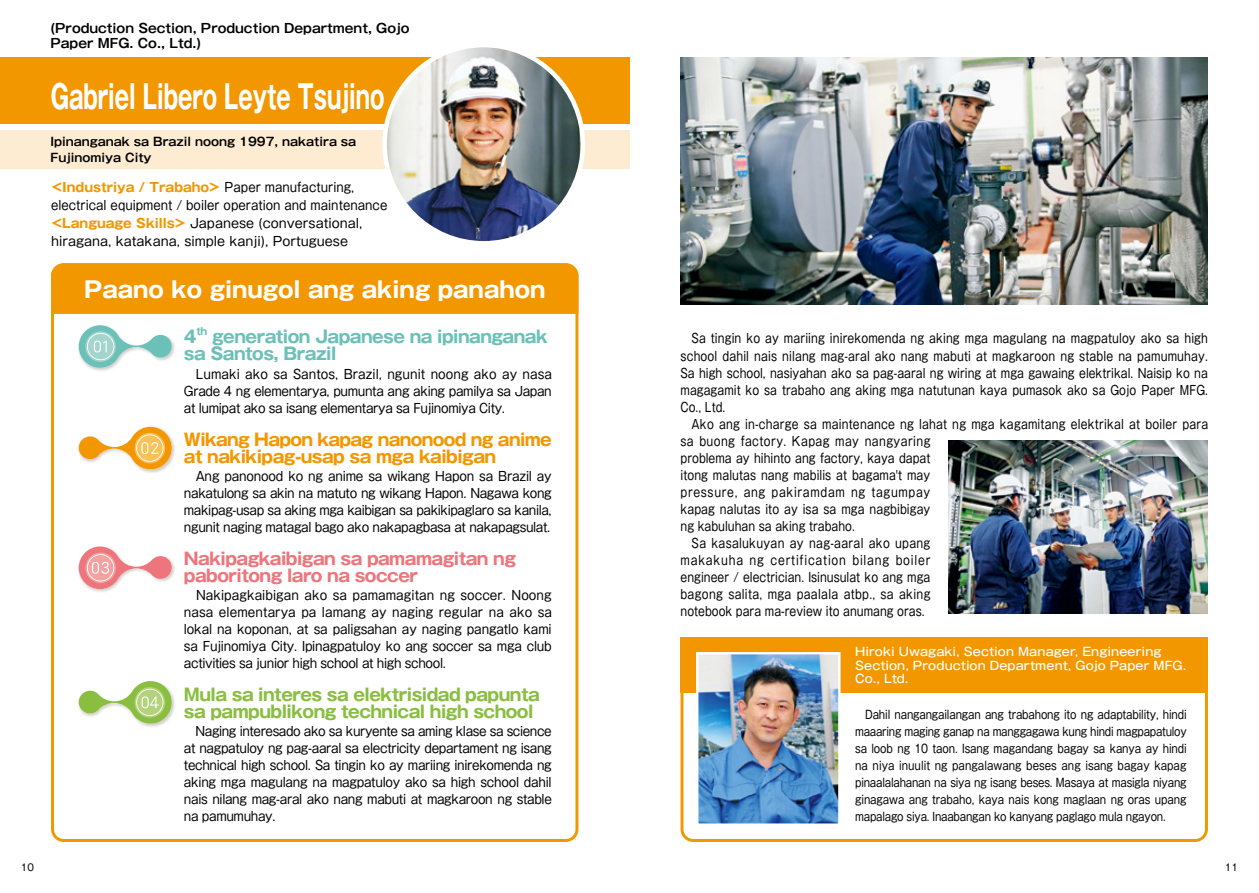
<style>
.page{position:relative;width:1259px;height:893px;background:#fff}
.page>*{position:absolute;margin:0;border:0;box-sizing:border-box;transform-origin:0 0}
.t1{font:700 32.7px "Gothic MB101 Pro";color:#fff;scale:.64 1}
.t2{font:700 22.5px "Gothic MB101 Pro";color:#fff}
.t3{font:700 16.95px/17px "Gothic MB101 Pro";letter-spacing:-.03em;color:#89be41}
.t4{font:700 16.95px/17px "Gothic MB101 Pro";letter-spacing:-.035em;color:#f39700}
.t5{font:700 16.95px/17px "Gothic MB101 Pro";letter-spacing:-.03em;color:#ed757c}
.t6{font:700 16.95px/17px "Gothic MB101 Pro";letter-spacing:-.03em;color:#6bc0b7}
.t7{font:12.75px/17px "Gothic MB101 Pro";color:#000;text-align:justify;scale:.94 1}
.t8{font:12.75px/17px "Gothic MB101 Pro";color:#000;scale:.85 1}
.t9{font:12.75px/18px "Gothic MB101 Pro";color:#000;scale:.92 1}
.t10{font:700 12.75px/15.9px "Gothic MB101 Pro De";color:#000}
.t11{font:11.7px/17px "Gothic MB101 Pro";letter-spacing:-.02em;color:#000;text-align:justify;scale:.87 1}
.t12{font:500 11.7px/13.8px "Gothic MB101 Pro";letter-spacing:.015em;color:#fff}
.t13{font:700 11.7px/15.9px "Gothic MB101 Pro De";color:#000}
.t14{font:700 9.9px "Gothic MB101 Pro";color:#6bc0b7}
.t15{font:9.6px "Gothic MB101 Pro";color:#000}
.s1{font-weight:700;color:#f39700}
</style>
<div class="page">
<img style="left:948px;top:440px;width:260px;height:174px">
<div style="left:51px;top:263px;width:527px;height:579px;border:3px solid #f39700;border-radius:11px"></div>
<div style="left:51px;top:263px;width:527px;height:51px;background:#f39700"></div>
<div style="left:0;top:131px;width:629px;height:38px;background:#feecd2"></div>
<div style="left:0;top:58px;width:629px;height:66px;background:#f39700"></div>
<img style="left:78px;top:341px;width:97px;height:30px">
<svg style="left:79px;top:325px;width:93px;height:43px"></svg>
<img style="left:78px;top:426px;width:97px;height:47px">
<svg style="left:79px;top:427px;width:93px;height:42px"></svg>
<img style="left:78px;top:562px;width:97px;height:30px">
<svg style="left:79px;top:546px;width:93px;height:43px"></svg>
<img style="left:78px;top:694px;width:97px;height:33px">
<svg style="left:79px;top:681px;width:93px;height:43px"></svg>
<img style="left:384px;top:45px;width:199px;height:198px;border-radius:99px">
<div style="left:382px;top:43px;width:203px;height:203px;border:5px solid #fff;border-radius:50%"></div>
<div style="left:680px;top:640px;width:528px;height:202px;border:3px solid #f39700;border-radius:11px"></div>
<div style="left:680px;top:637px;width:528px;height:55px;background:#f39700"></div>
<img style="left:699px;top:655px;width:138px;height:168px">
<div style="left:696px;top:652px;width:144px;height:174px;border:2px solid #fff"></div>
<img style="left:680px;top:58px;width:528px;height:246px">
<p class="t10" style="left:50px;top:18px;width:360px">(Production Section, Production Department, Gojo<br>Paper MFG. Co., Ltd.)</p>
<h1 class="t1" style="left:51px;top:69px;width:523px">Gabriel Libero Leyte Tsujino</h1>
<p class="t13" style="left:50px;top:133px;width:307px">Ipinanganak sa Brazil noong 1997, nakatira sa<br>Fujinomiya City</p>
<p class="t9" style="left:51px;top:176px;width:367px"><span class="s1">&lt;Industriya / Trabaho&gt;</span> Paper manufacturing, electrical equipment / boiler operation and maintenance <span class="s1">&lt;Language Skills&gt;</span> Japanese (conversational, hiragana, katakana, simple kanji), Portuguese</p>
<h2 class="t2" style="left:84px;top:270px;width:463px">Paano ko ginugol ang aking panahon</h2>
<h3 class="t6" style="left:184px;top:326px;width:14px">4</h3>
<p class="t14" style="left:196px;top:323px;width:12px">th</p>
<h3 class="t6" style="left:184px;top:326px;width:365px;text-indent:28px">generation Japanese na ipinanganak sa Santos, Brazil</h3>
<p class="t7" style="left:184px;top:364px;width:393px">　Lumaki ako sa Santos, Brazil, ngunit noong ako ay nasa Grade 4 ng elementarya, pumunta ang aking pamilya sa Japan at lumipat ako sa isang elementarya sa Fujinomiya City.</p>
<h3 class="t4" style="left:184px;top:428px;width:369px">Wikang Hapon kapag nanonood ng anime at nakikipag-usap sa mga kaibigan</h3>
<p class="t7" style="left:184px;top:466px;width:393px">　Ang panonood ko ng anime sa wikang Hapon sa Brazil ay nakatulong sa akin na matuto ng wikang Hapon. Nagawa kong makipag-usap sa aking mga kaibigan sa pakikipaglaro sa kanila, ngunit naging matagal bago ako nakapagbasa at nakapagsulat.</p>
<h3 class="t5" style="left:184px;top:548px;width:333px">Nakipagkaibigan sa pamamagitan ng paboritong laro na soccer</h3>
<p class="t7" style="left:184px;top:585px;width:393px">　Nakipagkaibigan ako sa pamamagitan ng soccer. Noong nasa elementarya pa lamang ay naging regular na ako sa lokal na koponan, at sa paligsahan ay naging pangatlo kami sa Fujinomiya City. Ipinagpatuloy ko ang soccer sa mga club activities sa junior high school at high school.</p>
<h3 class="t3" style="left:184px;top:684px;width:357px">Mula sa interes sa elektrisidad papunta sa pampublikong technical high school</h3>
<p class="t7" style="left:184px;top:721px;width:393px">　Naging interesado ako sa kuryente sa aming klase sa science at nagpatuloy ng pag-aaral sa electricity departament ng isang technical high school. Sa tingin ko ay mariing inirekomenda ng aking mga magulang na magpatuloy ako sa high school dahil nais nilang mag-aral ako nang mabuti at magkaroon ng stable na pamumuhay.</p>
<p class="t8" style="left:680px;top:328px;width:622px">　Sa tingin ko ay mariing inirekomenda ng aking mga magulang na magpatuloy ako sa high school dahil nais nilang mag-aral ako nang mabuti at magkaroon ng stable na pamumuhay.<br>Sa high school, nasiyahan ako sa pag-aaral ng wiring at mga gawaing elektrikal. Naisip ko na magagamit ko sa trabaho ang aking mga natutunan kaya pumasok ako sa Gojo Paper MFG.<br>Co., Ltd.<br>　Ako ang in-charge sa maintenance ng lahat ng mga kagamitang elektrikal at boiler para sa buong factory. Kapag may nangyaring<br>problema ay hihinto ang factory, kaya dapat<br>itong malutas nang mabilis at bagama't may<br>pressure, ang pakiramdam ng tagumpay<br>kapag nalutas ito ay isa sa mga nagbibigay<br>ng kabuluhan sa aking trabaho.<br>　Sa kasalukuyan ay nag-aaral ako upang<br>makakuha ng certification bilang boiler<br>engineer / electrician. Isinusulat ko ang mga<br>bagong salita, mga paalala atbp., sa aking<br>notebook para ma-review ito anumang oras.</p>
<p class="t12" style="left:855px;top:643px;width:333px">Hiroki Uwagaki, Section Manager, Engineering<br>Section, Production Department, Gojo Paper MFG.<br>Co., Ltd.</p>
<p class="t11" style="left:855px;top:704px;width:383px">　Dahil nangangailangan ang trabahong ito ng adaptability, hindi maaaring maging ganap na manggagawa kung hindi magpapatuloy sa loob ng 10 taon. Isang magandang bagay sa kanya ay hindi na niya inuulit ng pangalawang beses ang isang bagay kapag pinaalalahanan na siya ng isang beses. Masaya at masigla niyang ginagawa ang trabaho, kaya nais kong maglaan ng oras upang mapalago siya. Inaabangan ko kanyang paglago mula ngayon.</p>
<p class="t15" style="left:21px;top:859px;width:15px">10</p>
<p class="t15" style="left:1225px;top:859px;width:15px">11</p>
</div>
